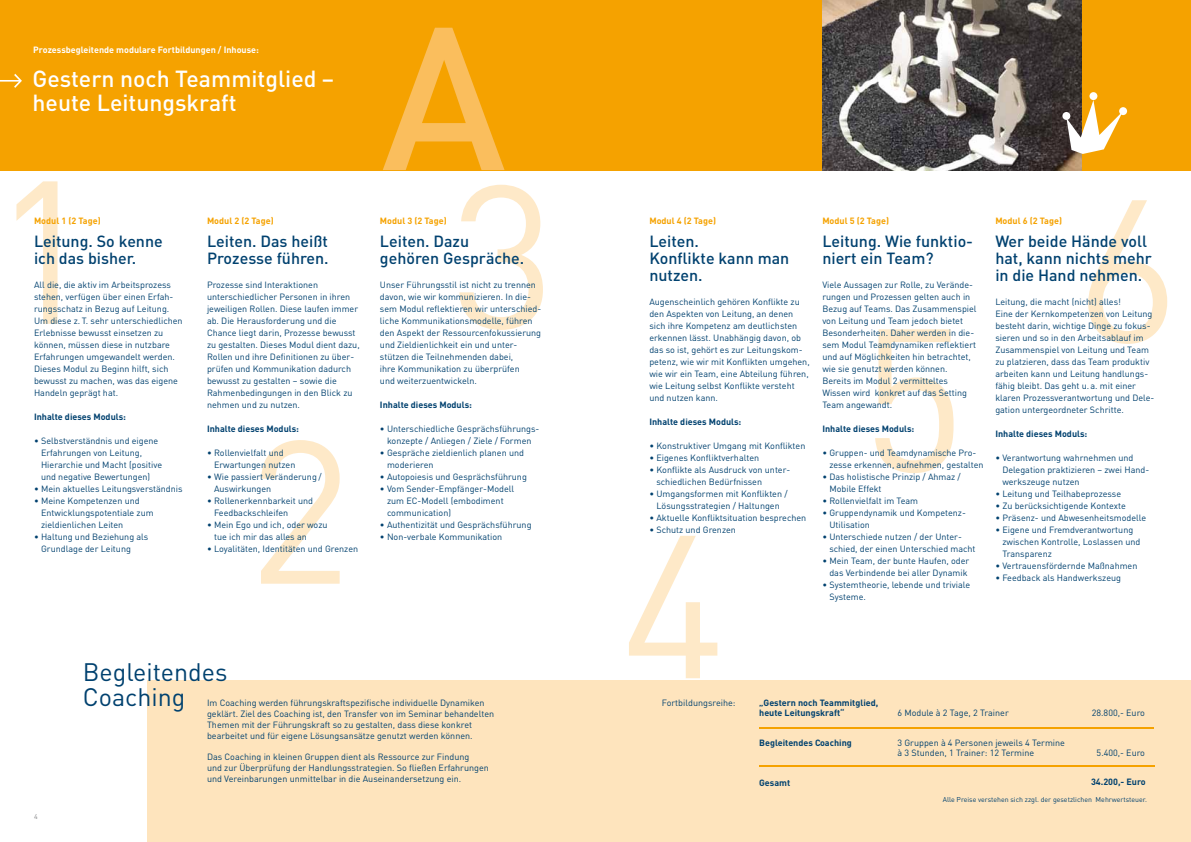
<style>
.page{position:relative;width:1191px;height:842px;background:#fff}
.page>*{position:absolute;margin:0;border:0;box-sizing:border-box;transform-origin:0 0}
.t1{font:500 200px "DIN";color:#fabe5d}
.t2{font:25px/25px "DIN";color:#00416f}
.t3{font:500 23px/24px "DIN";color:#fff}
.t4{font:500 16px/17px "DIN";color:#00416f}
.t5{font:9px/12px "DIN";color:#00416f}
.t6{font:700 9px/10px "DIN";color:#00416f}
.t7{font:700 9px "DIN";color:#f5a200}
.t8{font:700 9px "DIN";color:#fff}
.t9{font:7px "DIN";color:#00416f}
.t10{font:7px "DIN";color:#87888a}
</style>
<div class="page">
<div style="left:0;top:0;width:1191px;height:170px;background:#f5a200"></div>
<svg style="left:0;top:74px;width:22px;height:14px"></svg>
<div style="left:147px;top:681px;width:1044px;height:161px;background:#fee4bd"></div>
<svg style="left:16px;top:181px;width:41px;height:143px"></svg>
<svg style="left:629px;top:536px;width:88px;height:142px"></svg>
<svg style="left:1088px;top:200px;width:79px;height:144px"></svg>
<svg style="left:875px;top:329px;width:78px;height:144px"></svg>
<img style="left:822px;top:0;width:259px;height:170px">
<svg style="left:459px;top:185px;width:84px;height:145px"></svg>
<svg style="left:261px;top:440px;width:79px;height:144px"></svg>
<svg style="left:1066px;top:100px;width:57px;height:54px"></svg>
<div style="left:1062px;top:112px;width:8px;height:8px;background:#fff;border-radius:50%"></div>
<div style="left:1119px;top:107px;width:8px;height:8px;background:#fff;border-radius:50%"></div>
<div style="left:1089px;top:92px;width:8px;height:8px;background:#fff;border-radius:50%"></div>
<hr style="left:759px;top:728px;width:395px;height:1px;background:#f5a200">
<hr style="left:759px;top:766px;width:395px;height:1px;background:#f5a200">
<p class="t8" style="left:33px;top:44px;width:227px">Prozessbegleitende modulare Fortbildungen / Inhouse:</p>
<h3 class="t3" style="left:33px;top:66px;width:303px">Gestern noch Teammitglied – heute Leitungskraft</h3>
<p class="t7" style="left:34px;top:215px;width:68px">Modul 1 (2 Tage)</p>
<h3 class="t4" style="left:34px;top:232px;width:130px">Leitung. So kenne ich das bisher.</h3>
<p class="t5" style="left:34px;top:279px;width:150px">All die, die aktiv im Arbeitsprozess stehen, verfügen über einen Erfah&shy;rungsschatz in Bezug auf Leitung.<br>Um diese z. T. sehr unterschiedlichen Erlebnisse bewusst einsetzen zu können, müssen diese in nutzbare Erfahrungen umgewandelt werden.<br>Dieses Modul zu Beginn hilft, sich bewusst zu machen, was das eigene Handeln geprägt hat.</p>
<p class="t6" style="left:34px;top:411px;width:94px">Inhalte dieses Moduls:</p>
<p class="t5" style="left:41px;top:434px;width:123px;text-indent:-7px">• Selbstverständnis und eigene<br>Erfahrungen von Leitung,<br>Hierarchie und Macht (positive und negative Bewertungen)</p>
<p class="t5" style="left:34px;top:482px;width:150px">• Mein aktuelles Leitungsverständnis</p>
<p class="t5" style="left:41px;top:494px;width:114px;text-indent:-7px">• Meine Kompetenzen und<br>Entwicklungspotentiale zum zieldienlichen Leiten</p>
<p class="t5" style="left:41px;top:530px;width:109px;text-indent:-7px">• Haltung und Beziehung als<br>Grundlage der Leitung</p>
<p class="t7" style="left:207px;top:215px;width:68px">Modul 2 (2 Tage)</p>
<h3 class="t4" style="left:207px;top:232px;width:123px">Leiten. Das heißt<br>Prozesse führen.</h3>
<p class="t5" style="left:207px;top:279px;width:154px">Prozesse sind Interaktionen unterschiedlicher Personen in ihren jeweiligen Rollen. Diese laufen immer ab. Die Herausforderung und die Chance liegt darin, Prozesse bewusst zu gestalten. Dieses Modul dient dazu, Rollen und ihre Definitionen zu über&shy;prüfen und Kommunikation dadurch bewusst zu gestalten – sowie die Rahmenbedingungen in den Blick zu nehmen und zu nutzen.</p>
<p class="t6" style="left:207px;top:423px;width:94px">Inhalte dieses Moduls:</p>
<p class="t5" style="left:214px;top:446px;width:83px;text-indent:-7px">• Rollenvielfalt und<br>Erwartungen nutzen</p>
<p class="t5" style="left:214px;top:470px;width:109px;text-indent:-7px">• Wie passiert Veränderung /<br>Auswirkungen</p>
<p class="t5" style="left:214px;top:494px;width:101px;text-indent:-7px">• Rollenerkennbarkeit und<br>Feedbackschleifen</p>
<p class="t5" style="left:214px;top:518px;width:115px;text-indent:-7px">• Mein Ego und ich, oder wozu tue ich mir das alles an</p>
<p class="t5" style="left:207px;top:542px;width:153px">• Loyalitäten, Identitäten und Grenzen</p>
<h1 class="t1" style="left:381px;top:-30px;width:126px">A</h1>
<p class="t7" style="left:380px;top:215px;width:68px">Modul 3 (2 Tage)</p>
<h3 class="t4" style="left:380px;top:232px;width:146px">Leiten. Dazu gehören Gespräche.</h3>
<p class="t5" style="left:380px;top:279px;width:163px">Unser Führungsstil ist nicht zu trennen davon, wie wir kommunizieren. In die&shy;sem Modul reflektieren wir unterschied&shy;liche Kommunikationsmodelle, führen den Aspekt der Ressourcenfokussierung und Zieldienlichkeit ein und unter&shy;stützen die Teilnehmenden dabei,<br>ihre Kommunikation zu überprüfen<br>und weiterzuentwickeln.</p>
<p class="t6" style="left:380px;top:399px;width:94px">Inhalte dieses Moduls:</p>
<p class="t5" style="left:380px;top:422px;width:161px;text-align:center">• Unterschiedliche Gesprächsführungs&shy;konzepte / Anliegen / Ziele / Formen</p>
<p class="t5" style="left:387px;top:446px;width:138px;text-indent:-7px">• Gespräche zieldienlich planen und moderieren</p>
<p class="t5" style="left:380px;top:470px;width:148px">• Autopoiesis und Gesprächsführung</p>
<p class="t5" style="left:387px;top:482px;width:129px;text-indent:-7px">• Vom Sender-Empfänger-Modell zum EC-Modell (embodiment communication)</p>
<p class="t5" style="left:380px;top:518px;width:153px">• Authentizität und Gesprächsführung</p>
<p class="t5" style="left:380px;top:530px;width:124px">• Non-verbale Kommunikation</p>
<p class="t10" style="left:34px;top:812px;width:5px">4</p>
<h2 class="t2" style="left:83px;top:659px;width:146px">Begleitendes<br>Coaching</h2>
<p class="t5" style="left:207px;top:697px;width:289px;line-height:10.8px">Im Coaching werden führungskraftspezifische individuelle Dynamiken geklärt. Ziel des Coaching ist, den Transfer von im Seminar behandelten Themen mit der Führungskraft so zu gestalten, dass diese konkret bearbeitet und für eigene Lösungsansätze genutzt werden können.</p>
<p class="t5" style="left:207px;top:751px;width:283px;line-height:10.8px">Das Coaching in kleinen Gruppen dient als Ressource zur Findung<br>und zur Überprüfung der Handlungsstrategien. So fließen Erfahrungen und Vereinbarungen unmittelbar in die Auseinandersetzung ein.</p>
<p class="t7" style="left:649px;top:215px;width:68px">Modul 4 (2 Tage)</p>
<h3 class="t4" style="left:649px;top:232px;width:141px">Leiten.<br>Konflikte kann man nutzen.</h3>
<p class="t5" style="left:649px;top:296px;width:162px">Augenscheinlich gehören Konflikte zu den Aspekten von Leitung, an denen sich ihre Kompetenz am deutlichsten erkennen lässt. Unabhängig davon, ob das so ist, gehört es zur Leitungskom&shy;petenz, wie wir mit Konflikten umgehen, wie wir ein Team, eine Abteilung führen, wie Leitung selbst Konflikte versteht und nutzen kann.</p>
<p class="t6" style="left:649px;top:416px;width:94px">Inhalte dieses Moduls:</p>
<p class="t5" style="left:649px;top:439px;width:157px">• Konstruktiver Umgang mit Konflikten</p>
<p class="t5" style="left:649px;top:451px;width:111px">• Eigenes Konfliktverhalten</p>
<p class="t5" style="left:656px;top:463px;width:135px;text-indent:-7px">• Konflikte als Ausdruck von unter&shy;schiedlichen Bedürfnissen</p>
<p class="t5" style="left:649px;top:487px;width:140px;text-align:center">• Umgangsformen mit Konflikten /<br>Lösungsstrategien / Haltungen</p>
<p class="t5" style="left:649px;top:511px;width:158px">• Aktuelle Konfliktsituation besprechen</p>
<p class="t5" style="left:649px;top:523px;width:88px">• Schutz und Grenzen</p>
<p class="t7" style="left:822px;top:215px;width:68px">Modul 5 (2 Tage)</p>
<h3 class="t4" style="left:822px;top:232px;width:152px">Leitung. Wie funktio&shy;niert ein Team?</h3>
<p class="t5" style="left:822px;top:279px;width:156px">Viele Aussagen zur Rolle, zu Verände&shy;rungen und Prozessen gelten auch in Bezug auf Teams. Das Zusammenspiel von Leitung und Team jedoch bietet Besonderheiten. Daher werden in die&shy;sem Modul Teamdynamiken reflektiert und auf Möglichkeiten hin betrachtet, wie sie genutzt werden können.<br>Bereits im Modul 2 vermitteltes Wissen wird konkret auf das Setting Team angewandt.</p>
<p class="t6" style="left:822px;top:423px;width:94px">Inhalte dieses Moduls:</p>
<p class="t5" style="left:829px;top:446px;width:156px;text-indent:-7px">• Gruppen- und Teamdynamische Pro&shy;zesse erkennen, aufnehmen, gestalten</p>
<p class="t5" style="left:829px;top:470px;width:133px;text-indent:-7px">• Das holistische Prinzip / Ahmaz /<br>Mobile Effekt</p>
<p class="t5" style="left:822px;top:494px;width:97px">• Rollenvielfalt im Team</p>
<p class="t5" style="left:829px;top:506px;width:138px;text-indent:-7px">• Gruppendynamik und Kompetenz-<br>Utilisation</p>
<p class="t5" style="left:829px;top:530px;width:148px;text-indent:-7px">• Unterschiede nutzen / der Unter&shy;schied, der einen Unterschied macht</p>
<p class="t5" style="left:822px;top:554px;width:149px;text-align:center">• Mein Team, der bunte Haufen, oder das Verbindende bei aller Dynamik</p>
<p class="t5" style="left:829px;top:578px;width:142px;text-indent:-7px">• Systemtheorie, lebende und triviale<br>Systeme.</p>
<p class="t7" style="left:995px;top:215px;width:68px">Modul 6 (2 Tage)</p>
<h3 class="t4" style="left:995px;top:232px;width:158px">Wer beide Hände voll hat, kann nichts mehr in die Hand nehmen.</h3>
<p class="t5" style="left:995px;top:296px;width:160px">Leitung, die macht (nicht) alles!<br>Eine der Kernkompetenzen von Leitung besteht darin, wichtige Dinge zu fokus&shy;sieren und so in den Arbeitsablauf im Zusammenspiel von Leitung und Team zu platzieren, dass das Team produktiv arbeiten kann und Leitung handlungs&shy;fähig bleibt. Das geht u. a. mit einer klaren Prozessverantwortung und Dele&shy;gation untergeordneter Schritte.</p>
<p class="t6" style="left:995px;top:428px;width:94px">Inhalte dieses Moduls:</p>
<p class="t5" style="left:1002px;top:451px;width:148px;text-indent:-7px">• Verantwortung wahrnehmen und<br>Delegation praktizieren – zwei Hand&shy;werkszeuge nutzen</p>
<p class="t5" style="left:995px;top:487px;width:127px">• Leitung und Teilhabeprozesse</p>
<p class="t5" style="left:995px;top:499px;width:132px">• Zu berücksichtigende Kontexte</p>
<p class="t5" style="left:995px;top:511px;width:152px">• Präsenz- und Abwesenheitsmodelle</p>
<p class="t5" style="left:1002px;top:523px;width:140px;text-indent:-7px">• Eigene und Fremdverantwortung zwischen Kontrolle, Loslassen und<br>Transparenz</p>
<p class="t5" style="left:995px;top:559px;width:144px">• Vertrauensfördernde Maßnahmen</p>
<p class="t5" style="left:995px;top:571px;width:127px">• Feedback als Handwerkszeug</p>
<p class="t5" style="left:662px;top:697px;width:75px">Fortbildungsreihe:</p>
<p class="t6" style="left:759px;top:698px;width:121px">„Gestern noch Teammitglied, heute Leitungskraft“</p>
<p class="t6" style="left:759px;top:738px;width:94px">Begleitendes Coaching</p>
<p class="t6" style="left:759px;top:778px;width:33px">Gesamt</p>
<p class="t5" style="left:897px;top:707px;width:113px">6 Module à 2 Tage, 2 Trainer</p>
<p class="t5" style="left:1091px;top:707px;width:55px">28.800,- Euro</p>
<p class="t5" style="left:897px;top:738px;width:169px;line-height:10px">3 Gruppen à 4 Personen jeweils 4 Termine à 3 Stunden, 1 Trainer: 12 Termine</p>
<p class="t5" style="left:1096px;top:747px;width:50px">5.400,- Euro</p>
<p class="t6" style="left:1091px;top:776px;width:56px">34.200,- Euro</p>
<p class="t9" style="left:943px;top:795px;width:206px">Alle Preise verstehen sich zzgl. der gesetzlichen Mehrwertsteuer.</p>
</div>
